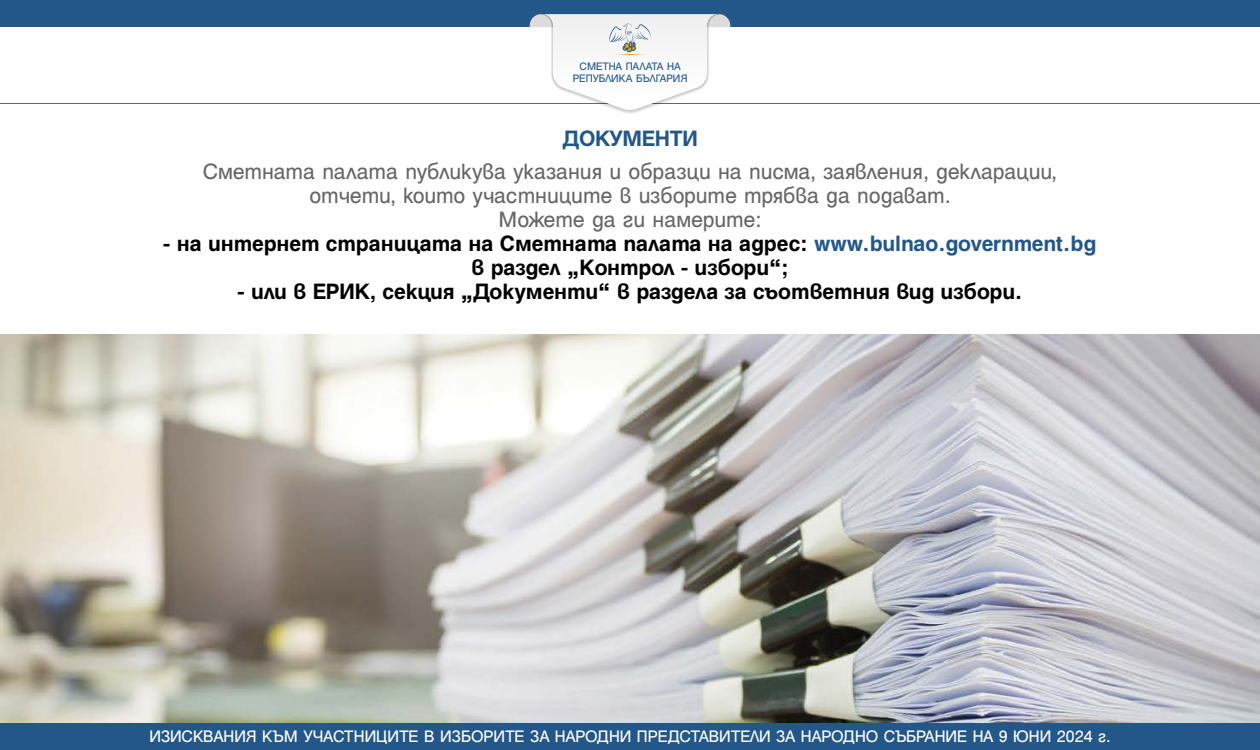
<style>
.page{position:relative;width:1260px;height:750px;background:#fff}
.page>*{position:absolute;margin:0;border:0;box-sizing:border-box;transform-origin:0 0}
.t1{font:700 24px/24px "Helen Pro";color:#000;text-align:center}
.t2{font:24px/24px "Helen Pro";letter-spacing:-.01em;color:#666;text-align:center}
.t3{font:700 24px "Helen Pro";letter-spacing:-.01em;color:#235789}
.t4{font:18px "Helen Pro";letter-spacing:-.01em;color:#fff}
.t5{font:11.7px/11.6px "Helen Pro";letter-spacing:-.01em;color:#235789;text-align:center}
.s1{color:#235789}
</style>
<div class="page">
<hr style="left:0;top:103px;width:1260px;height:1px;background:#666">
<div style="left:0;top:0;width:1260px;height:27px;background:#235789"></div>
<div style="left:0;top:723px;width:1260px;height:27px;background:#235789"></div>
<svg style="left:530px;top:14px;width:200px;height:100px"></svg>
<img style="left:0;top:334px;width:1260px;height:389px">
<p class="t5" style="left:573px;top:61px;width:116px">СМЕТНА ПАЛАТА НА<br>РЕПУБЛИКА БЪЛГАРИЯ</p>
<p class="t3" style="left:562px;top:126px;width:137px">ДОКУМЕНТИ</p>
<p class="t2" style="left:203px;top:159px;width:856px">Сметната палата публикува указания и образци на писма, заявления, декларации, отчети, които участниците в изборите трябва да подават.<br>Можете да ги намерите:</p>
<p class="t1" style="left:163px;top:231px;width:935px">- на интернет страницата на Сметната палата на адрес: <span class="s1">www.bulnao.government.bg </span>в раздел „Kонтрол - избори“;</p>
<p class="t1" style="left:238px;top:279px;width:786px">- или в ЕРИК, секция „Документи“ в раздела за съответния вид избори.</p>
<p class="t4" style="left:150px;top:727px;width:962px">ИЗИСКВАНИЯ КЪМ УЧАСТНИЦИТЕ В ИЗБОРИТЕ ЗА НАРОДНИ ПРЕДСТАВИТЕЛИ ЗА НАРОДНО СЪБРАНИЕ НА 9 ЮНИ 2024 г.</p>
</div>
